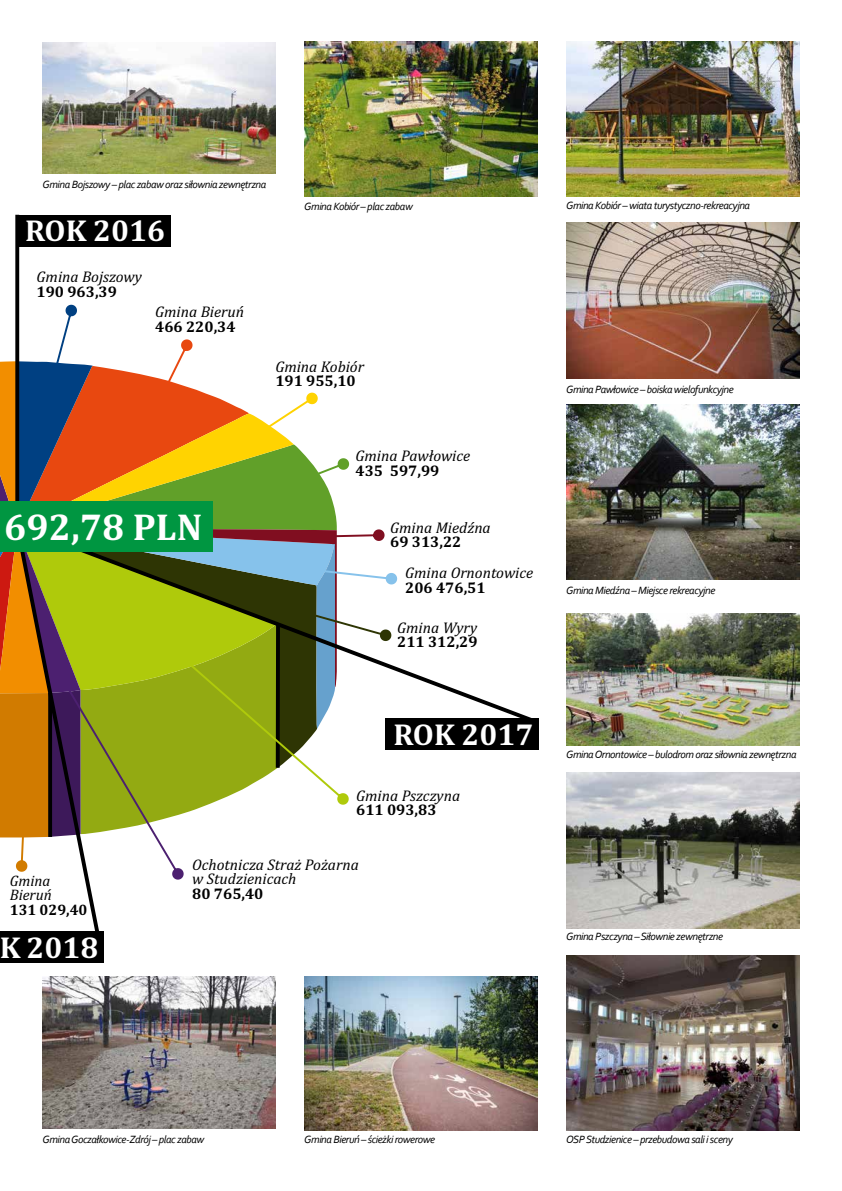
<style>
.page{position:relative;width:842px;height:1191px;background:#fff}
.page>*{position:absolute;margin:0;border:0;box-sizing:border-box;transform-origin:0 0}
.t1{font:700 38px "Cambria";color:#fff}
.t2{font:700 30.6px "Cambria";color:#fff}
.t3{font:italic 15.6px/14.6px "Cambria";color:#000}
.t4{font:700 15.6px "Cambria";color:#000}
.t5{font:italic 15.4px/14.6px "Cambria";color:#000}
.t6{font:700 15.4px "Cambria";color:#000}
.t7{font:italic 11px "Corbel";letter-spacing:-.04em;color:#000}
</style>
<div class="page">
<img style="left:304px;top:977px;width:234px;height:153px">
<div style="left:17px;top:215px;width:153px;height:31px;background:#000"></div>
<svg style="left:15px;top:215px;width:4px;height:90px"></svg>
<svg style="left:397px;top:578px;width:135px;height:140px"></svg>
<div style="left:386px;top:718px;width:153px;height:32px;background:#000"></div>
<div style="left:0;top:931px;width:104px;height:31px;background:#000"></div>
<svg style="left:0;top:305px;width:397px;height:626px"></svg>
<div style="left:0;top:501px;width:213px;height:50px;background:#009641"></div>
<svg style="left:48px;top:692px;width:4px;height:145px"></svg>
<img style="left:43px;top:43px;width:233px;height:131px">
<img style="left:43px;top:977px;width:233px;height:151px">
<img style="left:304px;top:42px;width:234px;height:154px">
<img style="left:566px;top:42px;width:233px;height:154px">
<img style="left:566px;top:405px;width:233px;height:175px">
<img style="left:566px;top:614px;width:233px;height:131px">
<img style="left:566px;top:223px;width:233px;height:155px">
<img style="left:566px;top:772px;width:233px;height:156px">
<img style="left:566px;top:955px;width:233px;height:175px">
<p class="t7" style="left:43px;top:177px;width:225px">Gmina Bojszowy – plac zabaw oraz siłownia zewnętrzna</p>
<h2 class="t2" style="left:25px;top:209px;width:141px">ROK 2016</h2>
<p class="t7" style="left:304px;top:199px;width:110px">Gmina Kobiór – plac zabaw</p>
<p class="t7" style="left:566px;top:199px;width:186px">Gmina Kobiór – wiata turystyczno-rekreacyjna</p>
<h3 class="t3" style="left:37px;top:269px;width:107px">Gmina Bojszowy</h3>
<h3 class="t4" style="left:37px;top:281px;width:82px">190 963,39</h3>
<h3 class="t3" style="left:155px;top:304px;width:90px">Gmina Bieruń</h3>
<h3 class="t4" style="left:155px;top:316px;width:82px">466 220,34</h3>
<h3 class="t3" style="left:275px;top:358px;width:90px">Gmina Kobiór</h3>
<h3 class="t4" style="left:275px;top:370px;width:82px">191 955,10</h3>
<p class="t7" style="left:566px;top:382px;width:169px">Gmina Pawłowice – boiska wielofunkcyjne</p>
<h1 class="t1" style="left:4px;top:500px;width:199px">692,78 PLN</h1>
<h3 class="t3" style="left:355px;top:448px;width:116px">Gmina Pawłowice</h3>
<h3 class="t4" style="left:355px;top:459px;width:85px">435 597,99</h3>
<h3 class="t3" style="left:390px;top:519px;width:102px">Gmina Miedźna</h3>
<h3 class="t4" style="left:390px;top:531px;width:73px">69 313,22</h3>
<h3 class="t3" style="left:405px;top:565px;width:130px">Gmina Ornontowice</h3>
<h3 class="t4" style="left:405px;top:576px;width:82px">206 476,51</h3>
<h3 class="t3" style="left:397px;top:619px;width:81px">Gmina Wyry</h3>
<h3 class="t4" style="left:397px;top:631px;width:82px">211 312,29</h3>
<p class="t7" style="left:566px;top:583px;width:151px">Gmina Miedźna – Miejsce rekreacyjne</p>
<h2 class="t2" style="left:394px;top:712px;width:141px">ROK 2017</h2>
<h3 class="t3" style="left:356px;top:787px;width:106px">Gmina Pszczyna</h3>
<h3 class="t4" style="left:356px;top:799px;width:82px">611 093,83</h3>
<p class="t7" style="left:566px;top:748px;width:232px">Gmina Ornontowice – bulodrom oraz siłownia zewnętrzna</p>
<h3 class="t5" style="left:10px;top:872px;width:43px">Gmina<br>Bieruń</h3>
<h3 class="t6" style="left:10px;top:899px;width:79px">131 029,40</h3>
<h2 class="t2" style="left:-1px;top:925px;width:101px">K 2018</h2>
<h3 class="t3" style="left:192px;top:856px;width:168px">Ochotnicza Straż Pożarna w Studzienicach</h3>
<h3 class="t4" style="left:192px;top:882px;width:73px">80 765,40</h3>
<p class="t7" style="left:566px;top:929px;width:159px">Gmina Pszczyna – Siłownie zewnętrzne</p>
<p class="t7" style="left:43px;top:1132px;width:163px">Gmina Goczałkowice-Zdrój – plac zabaw</p>
<p class="t7" style="left:304px;top:1132px;width:132px">Gmina Bieruń – ścieżki rowerowe</p>
<p class="t7" style="left:566px;top:1132px;width:168px">OSP Studzienice – przebudowa sali i sceny</p>
</div>
